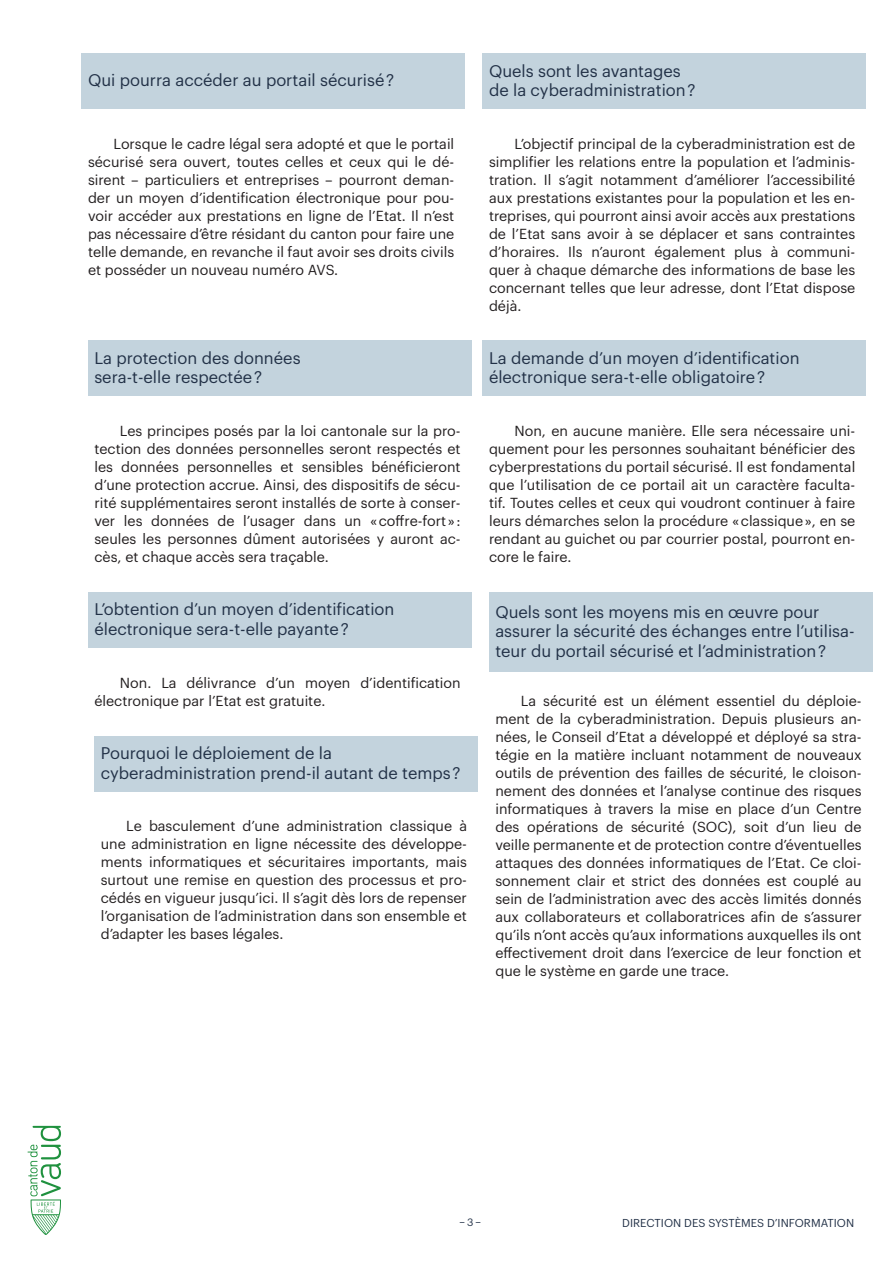
<style>
.page{position:relative;width:893px;height:1263px;background:#fff}
.page>*{position:absolute;margin:0;border:0;box-sizing:border-box;transform-origin:0 0}
.t1{font:16.5px/19.5px "Graphik";color:#223147}
.t2{font:14.25px/18px "Graphik";color:#231f20;text-align:justify}
.t3{font:11.25px "Graphik";color:#223147}
.t4{font:10.5px "Graphik";color:#223147}
</style>
<div class="page">
<div style="left:82px;top:54px;width:383px;height:55px;background:#c3d3dd"></div>
<div style="left:88px;top:341px;width:383px;height:55px;background:#c3d3dd"></div>
<div style="left:483px;top:54px;width:383px;height:55px;background:#c3d3dd"></div>
<div style="left:483px;top:341px;width:383px;height:55px;background:#c3d3dd"></div>
<div style="left:88px;top:592px;width:383px;height:55px;background:#c3d3dd"></div>
<div style="left:94px;top:736px;width:384px;height:55px;background:#c3d3dd"></div>
<div style="left:489px;top:592px;width:383px;height:80px;background:#c3d3dd"></div>
<svg style="left:27px;top:1125px;width:34px;height:110px"></svg>
<p class="t1" style="left:88px;top:69px;width:308px">Qui pourra accéder au portail sécurisé ?</p>
<p class="t2" style="left:88px;top:134px;width:368px;text-indent:26px">Lorsque le cadre légal sera adopté et que le portail sécurisé sera ouvert, toutes celles et ceux qui le dé&shy;sirent – particuliers et entreprises – pourront deman&shy;der un moyen d’identification électronique pour pou&shy;voir accéder aux prestations en ligne de l’Etat. Il n’est pas nécessaire d’être résidant du canton pour faire une telle demande, en revanche il faut avoir ses droits civils et posséder un nouveau numéro AVS.</p>
<p class="t1" style="left:94px;top:347px;width:208px">La protection des données</p>
<p class="t1" style="left:94px;top:366px;width:169px">sera-t-elle respectée ?</p>
<p class="t2" style="left:94px;top:421px;width:368px;text-indent:26px">Les principes posés par la loi cantonale sur la pro&shy;tection des données personnelles seront respectés et les données personnelles et sensibles bénéficieront d’une protection accrue. Ainsi, des dispositifs de sécu&shy;rité supplémentaires seront installés de sorte à conser&shy;ver les données de l’usager dans un « coffre-fort » : seules les personnes dûment autorisées y auront ac&shy;cès, et chaque accès sera traçable.</p>
<p class="t1" style="left:94px;top:598px;width:302px">L’obtention d’un moyen d’identification</p>
<p class="t1" style="left:94px;top:618px;width:256px">électronique sera-t-elle payante ?</p>
<p class="t2" style="left:94px;top:672px;width:368px;text-indent:26px">Non. La délivrance d’un moyen d’identification électronique par l’Etat est gratuite.</p>
<p class="t1" style="left:101px;top:742px;width:233px">Pourquoi le déploiement de la</p>
<p class="t1" style="left:101px;top:761px;width:361px">cyberadministration prend-il autant de temps ?</p>
<p class="t2" style="left:101px;top:816px;width:368px;text-indent:26px">Le basculement d’une administration classique à une administration en ligne nécessite des développe&shy;ments informatiques et sécuritaires importants, mais surtout une remise en question des processus et pro&shy;cédés en vigueur jusqu’ici. Il s’agit dès lors de repenser l’organisation de l’administration dans son ensemble et d’adapter les bases légales.</p>
<p class="t1" style="left:489px;top:60px;width:193px">Quels sont les avantages</p>
<p class="t1" style="left:489px;top:79px;width:208px">de la cyberadministration ?</p>
<p class="t2" style="left:489px;top:134px;width:368px;text-indent:26px">L’objectif principal de la cyberadministration est de simplifier les relations entre la population et l’adminis&shy;tration. Il s’agit notamment d’améliorer l’accessibilité aux prestations existantes pour la population et les en&shy;treprises, qui pourront ainsi avoir accès aux prestations de l’Etat sans avoir à se déplacer et sans contraintes d’horaires. Ils n’auront également plus à communi&shy;quer à chaque démarche des informations de base les concernant telles que leur adresse, dont l’Etat dispose déjà.</p>
<p class="t1" style="left:489px;top:347px;width:312px">La demande d’un moyen d’identification</p>
<p class="t1" style="left:489px;top:366px;width:278px">électronique sera-t-elle obligatoire ?</p>
<p class="t2" style="left:489px;top:421px;width:368px;text-indent:26px">Non, en aucune manière. Elle sera nécessaire uni&shy;quement pour les personnes souhaitant bénéficier des cyberprestations du portail sécurisé. Il est fondamental que l’utilisation de ce portail ait un caractère faculta&shy;tif. Toutes celles et ceux qui voudront continuer à faire leurs démarches selon la procédure « classique », en se rendant au guichet ou par courrier postal, pourront en&shy;core le faire.</p>
<p class="t1" style="left:495px;top:601px;width:325px">Quels sont les moyens mis en œuvre pour</p>
<p class="t1" style="left:495px;top:620px;width:361px">assurer la sécurité des échanges entre l’utilisa&shy;teur du portail sécurisé et l’administration ?</p>
<p class="t2" style="left:495px;top:690px;width:368px;text-indent:26px">La sécurité est un élément essentiel du déploie&shy;ment de la cyberadministration. Depuis plusieurs an&shy;nées, le Conseil d’Etat a développé et déployé sa stra&shy;tégie en la matière incluant notamment de nouveaux outils de prévention des failles de sécurité, le cloison&shy;nement des données et l’analyse continue des risques informatiques à travers la mise en place d’un Centre des opérations de sécurité (SOC), soit d’un lieu de veille permanente et de protection contre d’éventuelles attaques des données informatiques de l’Etat. Ce cloi&shy;sonnement clair et strict des données est couplé au sein de l’administration avec des accès limités donnés aux collaborateurs et collaboratrices afin de s’assurer qu’ils n’ont accès qu’aux informations auxquelles ils ont effectivement droit dans l’exercice de leur fonction et que le système en garde une trace.</p>
<p class="t4" style="left:460px;top:1214px;width:23px">–3–</p>
<p class="t3" style="left:622px;top:1214px;width:233px">DIRECTION DES SYSTÈMES D’INFORMATION</p>
</div>
